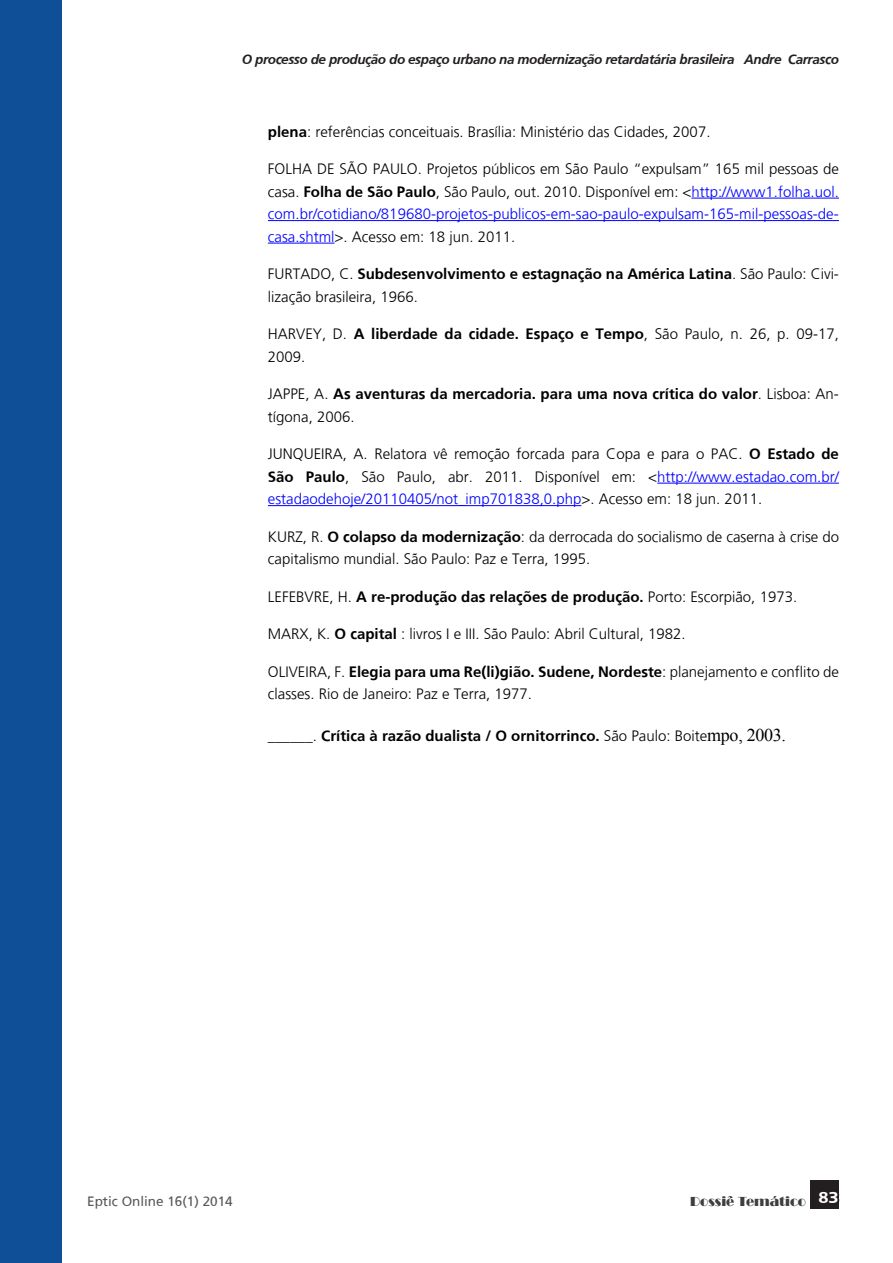
<style>
.page{position:relative;width:893px;height:1263px;background:#fff}
.page>*{position:absolute;margin:0;border:0;box-sizing:border-box;transform-origin:0 0}
.rev_artigo{font:300 15px/22.5px "Frutiger";color:#000}
.rev_artigo-2{font:700 15px/22.5px "Frutiger";color:#000}
.t1{font:italic 700 13.5px "Frutiger";letter-spacing:-.03em;color:#231f20}
.t2{font:13.5px "Frutiger";color:#57585a}
.t3{font:13.5px "Broadway";color:#3e3e3f}
.s1{font-weight:700}
.s2{color:#00f}
.s3{font-weight:300}
.s4{font-family:"Times New Roman";font-weight:400;font-size:18px}
</style>
<div class="page">
<div style="left:811px;top:1180px;width:28px;height:29px;background:#231f20"></div>
<div style="left:0;top:0;width:62px;height:1263px;background:#0e4f97"></div>
<hr style="left:691px;top:198px;width:148px;height:1px;background:#00f">
<hr style="left:268px;top:220px;width:571px;height:1px;background:#00f">
<hr style="left:268px;top:243px;width:67px;height:1px;background:#00f">
<hr style="left:657px;top:483px;width:182px;height:1px;background:#00f">
<hr style="left:268px;top:505px;width:313px;height:1px;background:#00f">
<p class="t1" style="left:242px;top:52px;width:599px">O processo de produção do espaço urbano na modernização retardatária brasileira Andre Carrasco</p>
<p class="rev_artigo" style="left:268px;top:120px;width:444px"><span class="s1">plena</span>: referências conceituais. Brasília: Ministério das Cidades, 2007.</p>
<p class="rev_artigo" style="left:268px;top:158px;width:573px;text-align:justify">FOLHA DE SÃO PAULO. Projetos públicos em São Paulo “expulsam” 165 mil pessoas de casa. <span class="s1">Folha de São Paulo</span>, São Paulo, out. 2010. Disponível em: &lt;<span class="s2">http://www1.folha.uol. com.br/cotidiano/819680-projetos-publicos-em-sao-paulo-expulsam-165-mil-pessoas-de&shy;casa.shtml</span>&gt;. Acesso em: 18 jun. 2011.</p>
<p class="rev_artigo" style="left:268px;top:263px;width:573px">FURTADO, C. <span class="s1">Subdesenvolvimento e estagnação na América Latina</span>. São Paulo: Civi&shy;lização brasileira, 1966.</p>
<p class="rev_artigo" style="left:268px;top:323px;width:573px">HARVEY, D. <span class="s1">A liberdade da cidade. Espaço e Tempo</span>, São Paulo, n. 26, p. 09-17,<br>2009.</p>
<p class="rev_artigo-2" style="left:268px;top:383px;width:573px"><span class="s3">JAPPE, A.</span> As aventuras da mercadoria. para uma nova crítica do valor<span class="s3">. Lisboa: An&shy;tígona, 2006.</span></p>
<p class="rev_artigo" style="left:268px;top:443px;width:573px;text-align:justify">JUNQUEIRA, A. Relatora vê remoção forcada para Copa e para o PAC. <span class="s1">O Estado de São Paulo</span>, São Paulo, abr. 2011. Disponível em: &lt;<span class="s2">http://www.estadao.com.br/ estadaodehoje/20110405/not_imp701838,0.php</span>&gt;. Acesso em: 18 jun. 2011.</p>
<p class="rev_artigo" style="left:268px;top:525px;width:573px">KURZ, R. <span class="s1">O colapso da modernização</span>: da derrocada do socialismo de caserna à crise do capitalismo mundial. São Paulo: Paz e Terra, 1995.</p>
<p class="rev_artigo-2" style="left:268px;top:585px;width:531px"><span class="s3">LEFEBVRE, H.</span> A re-produção das relações de produção. <span class="s3">Porto: Escorpião, 1973.</span></p>
<p class="rev_artigo" style="left:268px;top:623px;width:419px">MARX, K. <span class="s1">O capital</span> : livros I e III. São Paulo: Abril Cultural, 1982.</p>
<p class="rev_artigo" style="left:268px;top:660px;width:573px">OLIVEIRA, F. <span class="s1">Elegia para uma Re(li)gião. Sudene, Nordeste</span>: planejamento e conflito de classes. Rio de Janeiro: Paz e Terra, 1977.</p>
<p class="rev_artigo-2" style="left:268px;top:725px;width:520px"><span class="s3">______.</span> Crítica à razão dualista / O ornitorrinco. <span class="s3">São Paulo: Boite</span><span class="s4">mpo, 2003.</span></p>
<p class="t2" style="left:87px;top:1193px;width:147px">Eptic Online 16(1) 2014</p>
<p class="t3" style="left:690px;top:1194px;width:150px">Dossiê Temático <sup>83</sup></p>
</div>
